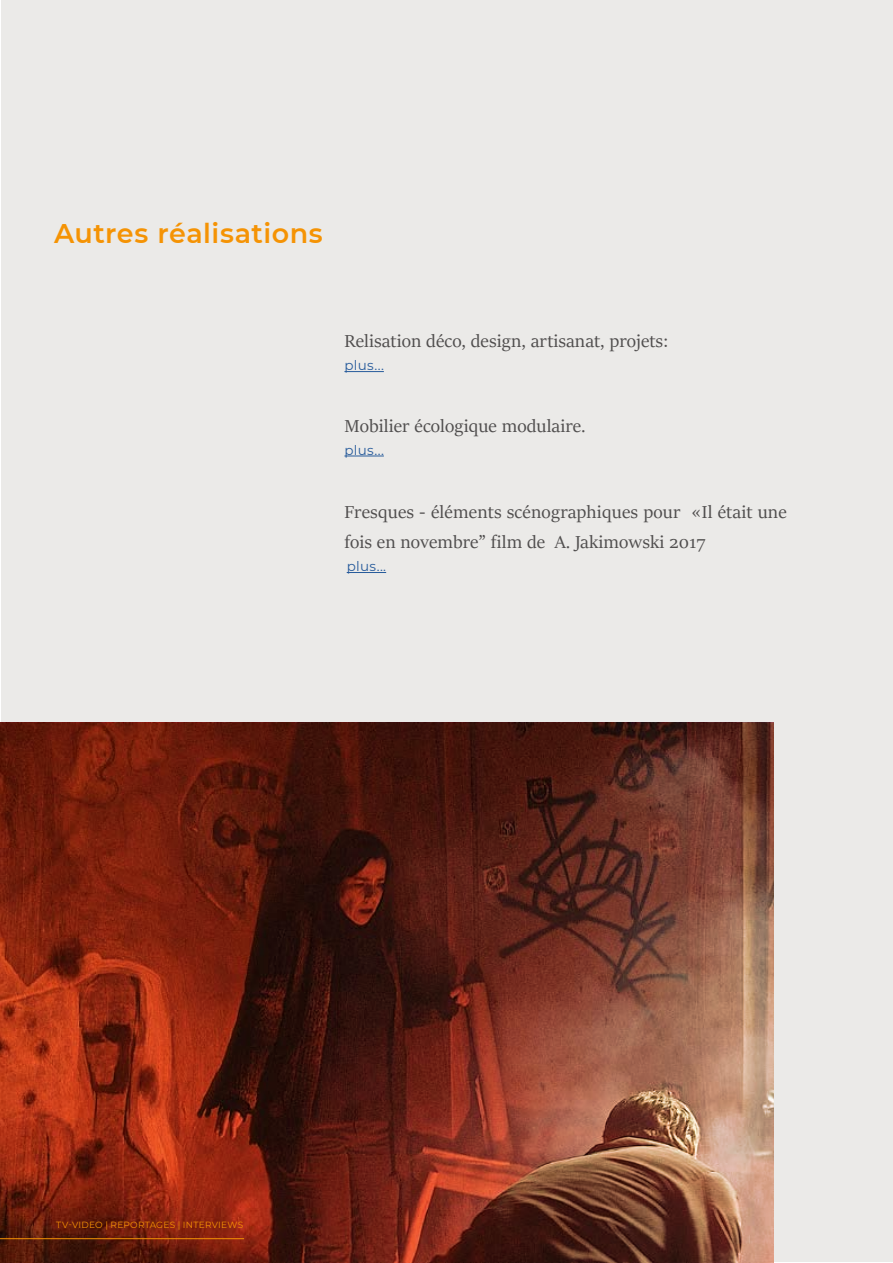
<style>
.page{position:relative;width:893px;height:1263px;background:#fff}
.page>*{position:absolute;margin:0;border:0;box-sizing:border-box;transform-origin:0 0}
.t1{font:600 27px "Montserrat";letter-spacing:.02em;color:#f59304}
.t2{font:19.5px/30px "Sitka Display";letter-spacing:.005em;color:#504e4e}
.t3{font:13.5px "Montserrat";letter-spacing:.025em;color:#275b9b}
.t4{font:9px "Montserrat";letter-spacing:.025em;color:#f59304}
</style>
<div class="page">
<div style="left:1px;top:0;width:892px;height:1262px;background:#ebeae8"></div>
<img style="left:0;top:723px;width:774px;height:540px">
<hr style="left:0;top:1238px;width:244px;height:1px;background:#f59304">
<hr style="left:344px;top:371px;width:40px;height:1px;background:#275b9b">
<hr style="left:347px;top:572px;width:39px;height:1px;background:#275b9b">
<hr style="left:344px;top:456px;width:40px;height:1px;background:#275b9b">
<h1 class="t1" style="left:54px;top:214px;width:270px">Autres réalisations</h1>
<p class="t2" style="left:344px;top:325px;width:326px">Relisation déco, design, artisanat, projets:</p>
<p class="t3" style="left:344px;top:356px;width:41px">plus...</p>
<p class="t2" style="left:344px;top:410px;width:243px">Mobilier écologique modulaire.</p>
<p class="t3" style="left:344px;top:441px;width:41px">plus...</p>
<p class="t2" style="left:344px;top:496px;width:444px">Fresques - éléments scénographiques pour «Il était une fois en novembre” film de A. Jakimowski 2017</p>
<p class="t3" style="left:347px;top:557px;width:41px">plus...</p>
<p class="t4" style="left:56px;top:1218px;width:188px">TV-VIDEO | REPORTAGES | INTERVIEWS</p>
</div>
